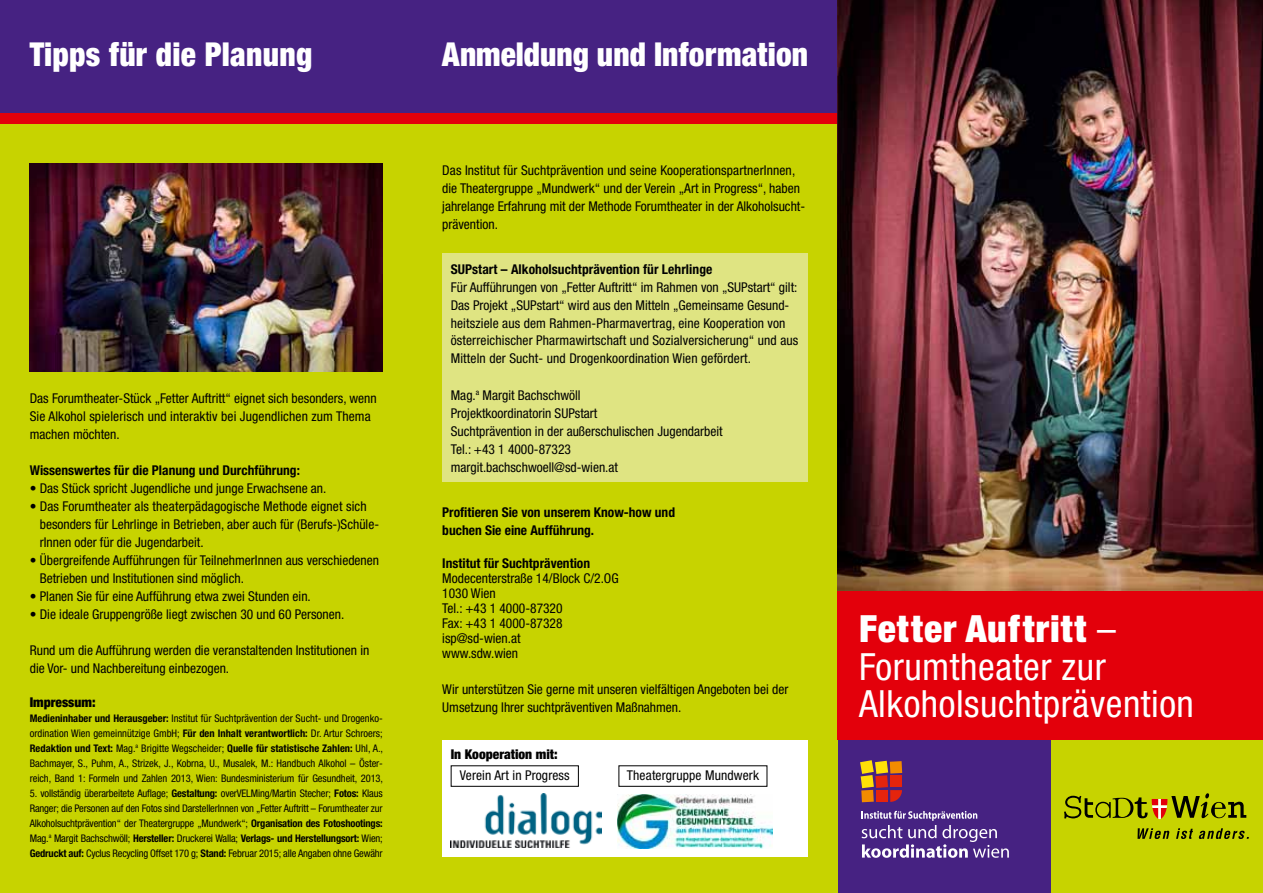
<style>
.page{position:relative;width:1263px;height:893px;background:#c7d300}
.page>*{position:absolute;margin:0;border:0;box-sizing:border-box;transform-origin:0 0}
.t1{font:condensed 37.5px/37.5px "Helvetica Neue LT Std";letter-spacing:.015em;color:#fff}
.t2{font:900 condensed 33px "Helvetica Neue LT Std";letter-spacing:.01em;color:#fff;scale:.95 1}
.t3{font:condensed 13.5px/18px "Helvetica Neue LT";color:#000}
.t4{font:condensed 13.5px/18px "Helvetica Neue LT Std";color:#000}
.t5{font:700 condensed 13.5px/18px "Helvetica Neue LT";color:#000}
.t6{font:700 condensed 13.5px "Helvetica Neue LT Std";color:#000}
.t7{font:900 condensed 13.5px "Helvetica Neue LT";color:#000}
.t8{font:condensed 10.5px/15px "Helvetica Neue LT";letter-spacing:-.01em;color:#000;text-align:justify}
.s1{font-weight:700}
.s2{font-weight:900}
</style>
<div class="page">
<div style="left:442px;top:740px;width:366px;height:117px;background:#fff"></div>
<div style="left:0;top:0;width:859px;height:123px;background:#462282"></div>
<div style="left:0;top:113px;width:853px;height:10px;background:#e3000b"></div>
<div style="left:451px;top:765px;width:128px;height:22px;border:1px solid #000"></div>
<div style="left:618px;top:765px;width:149px;height:22px;border:1px solid #000"></div>
<div style="left:838px;top:740px;width:212px;height:153px;background:#462282"></div>
<svg style="left:860px;top:760px;width:42px;height:42px"></svg>
<svg style="left:861px;top:811px;width:148px;height:47px"></svg>
<div style="left:442px;top:254px;width:366px;height:228px;background:#dfe482"></div>
<img style="left:450px;top:794px;width:151px;height:53px">
<img style="left:618px;top:794px;width:155px;height:54px">
<svg style="left:1137px;top:828px;width:32px;height:11px"></svg>
<svg style="left:1176px;top:828px;width:73px;height:11px"></svg>
<svg style="left:1064px;top:793px;width:182px;height:26px"></svg>
<img style="left:30px;top:163px;width:353px;height:208px">
<img style="left:838px;top:0;width:425px;height:591px">
<div style="left:838px;top:591px;width:425px;height:149px;background:#e3000b"></div>
<h2 class="t2" style="left:30px;top:34px;width:299px">Tipps für die Planung</h2>
<p class="t4" style="left:30px;top:389px;width:348px">Das Forumtheater-Stück „Fetter Auftritt“ eignet sich besonders, wenn<br>Sie Alkohol spielerisch und interaktiv bei Jugendlichen zum Thema machen möchten.</p>
<p class="t6" style="left:30px;top:462px;width:272px">Wissenswertes für die Planung und Durchführung:</p>
<p class="t4" style="left:30px;top:479px;width:298px">• Das Stück spricht Jugendliche und junge Erwachsene an.</p>
<p class="t4" style="left:40px;top:497px;width:341px;text-indent:-10px">• Das Forumtheater als theaterpädagogische Methode eignet sich besonders für Lehrlinge in Betrieben, aber auch für (Berufs-)Schüle&shy;rInnen oder für die Jugendarbeit.</p>
<p class="t4" style="left:40px;top:551px;width:341px;text-indent:-10px">• Übergreifende Aufführungen für TeilnehmerInnen aus verschiedenen<br>Betrieben und Institutionen sind möglich.</p>
<p class="t4" style="left:30px;top:587px;width:283px">• Planen Sie für eine Aufführung etwa zwei Stunden ein.</p>
<p class="t4" style="left:30px;top:605px;width:316px">• Die ideale Gruppengröße liegt zwischen 30 und 60 Personen.</p>
<p class="t4" style="left:30px;top:641px;width:341px">Rund um die Aufführung werden die veranstaltenden Institutionen in die Vor- und Nachbereitung einbezogen.</p>
<p class="t7" style="left:30px;top:693px;width:67px">Impressum:</p>
<p class="t8" style="left:30px;top:710px;width:355px"><span class="s1">Medieninhaber und Herausgeber:</span> Institut für Suchtprävention der Sucht- und Drogenko&shy;ordination Wien gemeinnützige GmbH; <span class="s1">Für den Inhalt verantwortlich:</span> Dr. Artur Schroers; <span class="s1">Redaktion und Text:</span> Mag.<sup>a</sup> Brigitte Wegscheider; <span class="s1">Quelle für statistische Zahlen:</span> Uhl, A., Bachmayer, S., Puhm, A., Strizek, J., Kobrna, U., Musalek, M.: Handbuch Alkohol – Öster&shy;reich, Band 1: Formeln und Zahlen 2013, Wien: Bundesministerium für Gesundheit, 2013,</p>
<p class="t8" style="left:30px;top:785px;width:354px">5. vollständig überarbeitete Auflage; <span class="s1">Gestaltung:</span> overvelming/Martin Stecher; <span class="s1">Fotos:</span> Klaus Ranger; die Personen auf den Fotos sind DarstellerInnen von „Fetter Auftritt – Forumtheater zur Alkoholsuchtprävention“ der Theatergruppe „Mundwerk“; <span class="s1">Organisation des Fotoshootings:<br></span>Mag.<sup>a</sup> Margit Bachschwöll; <span class="s1">Hersteller:</span> Druckerei Walla; <span class="s1">Verlags- und Herstellungsort:</span> Wien; <span class="s1">Gedruckt auf:</span> Cyclus Recycling Offset 170 g; <span class="s1">Stand:</span> Februar 2015; alle Angaben ohne Gewähr</p>
<h2 class="t2" style="left:442px;top:34px;width:386px">Anmeldung und Information</h2>
<p class="t3" style="left:442px;top:161px;width:364px">Das Institut für Suchtprävention und seine KooperationspartnerInnen, die Theatergruppe „Mundwerk“ und der Verein „Art in Progress“, haben jahrelange Erfahrung mit der Methode Forumtheater in der Alkoholsucht&shy;prävention.</p>
<p class="t5" style="left:451px;top:260px;width:263px">SUPstart – Alkoholsuchtprävention für Lehrlinge</p>
<p class="t3" style="left:451px;top:278px;width:349px">Für Aufführungen von „Fetter Auftritt“ im Rahmen von „SUPstart“ gilt:<br>Das Projekt „SUPstart“ wird aus den Mitteln „Gemeinsame Gesund&shy;heitsziele aus dem Rahmen-Pharmavertrag, eine Kooperation von österreichischer Pharmawirtschaft und Sozialversicherung“ und aus Mitteln der Sucht- und Drogenkoordination Wien gefördert.</p>
<p class="t3" style="left:451px;top:386px;width:273px">Mag.<sup>a</sup> Margit Bachschwöll<br>Projektkoordinatorin SUPstart<br>Suchtprävention in der außerschulischen Jugendarbeit Tel.: +43 1 4000-87323 margit.bachschwoell@sd-wien.at</p>
<p class="t5" style="left:442px;top:503px;width:234px">Profitieren Sie von unserem Know-how und buchen Sie eine Aufführung.</p>
<p class="t5" style="left:442px;top:554px;width:149px">Institut für Suchtprävention</p>
<p class="t3" style="left:442px;top:570px;width:178px;line-height:15px">Modecenterstraße 14/Block C/2.OG<br>1030 Wien<br>Tel.: +43 1 4000-87320<br>Fax: +43 1 4000-87328 isp@sd-wien.at<br>www.sdw.wien</p>
<p class="t3" style="left:442px;top:680px;width:348px">Wir unterstützen Sie gerne mit unseren vielfältigen Angeboten bei der<br>Umsetzung Ihrer suchtpräventiven Maßnahmen.</p>
<p class="t7" style="left:451px;top:746px;width:108px">In Kooperation mit:</p>
<p class="t4" style="left:460px;top:766px;width:111px">Verein Art in Progress</p>
<p class="t4" style="left:627px;top:766px;width:134px">Theatergruppe Mundwerk</p>
<h1 class="t1" style="left:859px;top:610px;width:336px"><span class="s2">Fetter Auftritt</span> –<br>Forumtheater zur<br>Alkoholsuchtprävention</h1>
</div>
